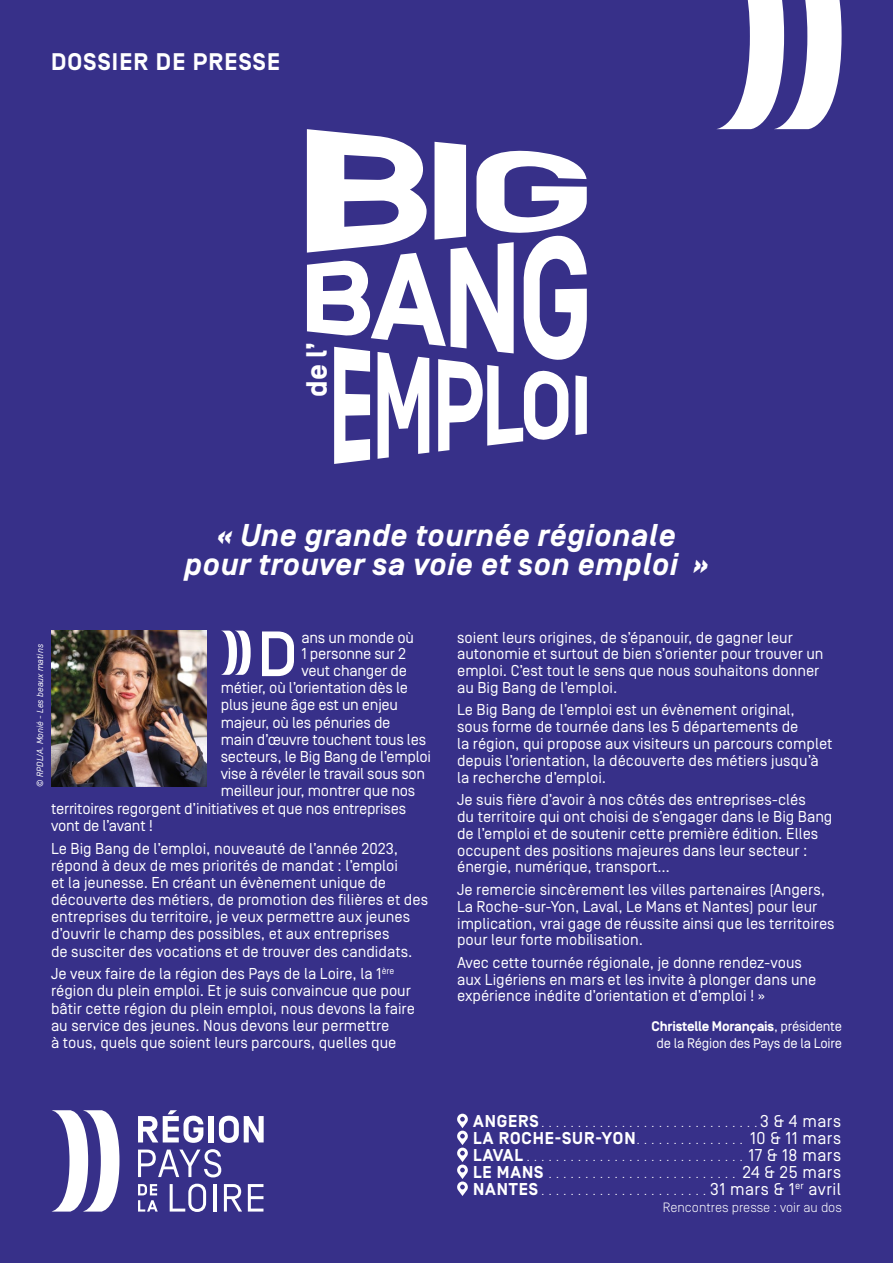
<style>
.page{position:relative;width:893px;height:1263px;background:#373089}
.page>*{position:absolute;margin:0;border:0;box-sizing:border-box;transform-origin:0 0}
.t1{font:500 63.75px "Simplon Norm";color:#fff}
.t2{font:italic 700 31.5px/28.5px "Simplon Norm";letter-spacing:.02em;color:#fff;text-align:center}
.t3{font:700 29.25px "Simplon Norm";color:#fff}
.t4{font:700 24px "Simplon Norm";letter-spacing:.05em;color:#fff}
.t5{font:700 17.1px "Simplon Norm";letter-spacing:.05em;color:#fff}
.t6{font:15.75px/16.8px "Simplon Norm";color:#fff}
.t7{font:13.95px/16.8px "Simplon Norm";letter-spacing:-.015em;color:#fff;text-align:center}
.t8{font:300 13.5px "Simplon Norm";color:#fff}
.t9{font:10.5px/17px "Simplon Norm";color:#fff;text-align:justify}
.t10{font:italic 9px "Simplon Norm";letter-spacing:.01em;color:#fff}
.s1{font-weight:700}
.s2{font-weight:700;font-size:17.1px}
.s3{font-size:17.1px}
.s4{font-weight:400;font-size:10.5px}
.s5{font-weight:400}
</style>
<div class="page">
<svg style="left:307px;top:129px;width:280px;height:335px"></svg>
<svg style="left:457px;top:1114px;width:11px;height:82px"></svg>
<svg style="left:717px;top:0;width:125px;height:129px"></svg>
<svg style="left:52px;top:1110px;width:67px;height:101px"></svg>
<svg style="left:248px;top:1184px;width:15px;height:27px"></svg>
<svg style="left:224px;top:1184px;width:18px;height:27px"></svg>
<hr style="left:213px;top:1184px;width:3px;height:27px;background:#fff">
<svg style="left:170px;top:1184px;width:36px;height:28px"></svg>
<svg style="left:138px;top:1149px;width:83px;height:28px"></svg>
<svg style="left:219px;top:1116px;width:45px;height:27px"></svg>
<svg style="left:138px;top:1110px;width:65px;height:33px"></svg>
<div style="left:209px;top:1116px;width:5px;height:26px;background:#fff"></div>
<svg style="left:138px;top:1184px;width:20px;height:27px"></svg>
<svg style="left:221px;top:631px;width:30px;height:44px"></svg>
<img style="left:51px;top:631px;width:156px;height:156px">
<h3 class="t4" style="left:51px;top:49px;width:230px">DOSSIER DE PRESSE</h3>
<h3 class="t3" style="left:301px;top:397px;width:56px;rotate:-90deg">de l’</h3>
<h2 class="t2" style="left:184px;top:523px;width:526px">« Une grande tournée régionale pour trouver sa voie et son emploi »</h2>
<h1 class="t1" style="left:257px;top:620px;width:42px">D</h1>
<p class="t6" style="left:301px;top:629px;width:114px">ans un monde où</p>
<p class="t10" style="left:35px;top:787px;width:144px;rotate:-90deg">© RPDL/A. Monié - Les beaux matins</p>
<p class="t6" style="left:301px;top:646px;width:106px">1 personne sur 2</p>
<p class="t6" style="left:301px;top:663px;width:107px">veut changer de</p>
<p class="t6" style="left:221px;top:680px;width:189px">métier, où l’orientation dès le</p>
<p class="t6" style="left:221px;top:697px;width:179px">plus jeune âge est un enjeu</p>
<p class="t6" style="left:221px;top:714px;width:171px">majeur, où les pénuries de</p>
<p class="t6" style="left:221px;top:731px;width:207px">main d’œuvre touchent tous les</p>
<p class="t6" style="left:221px;top:748px;width:212px">secteurs, le Big Bang de l’emploi</p>
<p class="t6" style="left:221px;top:766px;width:206px">vise à révéler le travail sous son</p>
<p class="t6" style="left:221px;top:783px;width:196px">meilleur jour, montrer que nos</p>
<p class="t6" style="left:51px;top:800px;width:357px">territoires regorgent d’initiatives et que nos entreprises</p>
<p class="t6" style="left:51px;top:817px;width:104px">vont de l’avant !</p>
<p class="t6" style="left:51px;top:840px;width:379px;line-height:17.2px">Le Big Bang de l’emploi, nouveauté de l’année 2023, répond à deux de mes priorités de mandat : l’emploi<br>et la jeunesse. En créant un évènement unique de découverte des métiers, de promotion des filières et des entreprises du territoire, je veux permettre aux jeunes d’ouvrir le champ des possibles, et aux entreprises<br>de susciter des vocations et de trouver des candidats.</p>
<p class="t6" style="left:51px;top:966px;width:365px">Je veux faire de la région des Pays de la Loire, la 1<sup>ère </sup>région du plein emploi. Et je suis convaincue que pour bâtir cette région du plein emploi, nous devons la faire au service des jeunes. Nous devons leur permettre<br>à tous, quels que soient leurs parcours, quelles que</p>
<p class="t6" style="left:457px;top:629px;width:368px">soient leurs origines, de s’épanouir, de gagner leur autonomie et surtout de bien s’orienter pour trouver un emploi. C’est tout le sens que nous souhaitons donner au Big Bang de l’emploi.</p>
<p class="t6" style="left:457px;top:702px;width:377px">Le Big Bang de l’emploi est un évènement original,<br>sous forme de tournée dans les 5 départements de<br>la région, qui propose aux visiteurs un parcours complet depuis l’orientation, la découverte des métiers jusqu’à la recherche d’emploi.</p>
<p class="t6" style="left:457px;top:792px;width:377px">Je suis fière d’avoir à nos côtés des entreprises-clés<br>du territoire qui ont choisi de s’engager dans le Big Bang de l’emploi et de soutenir cette première édition. Elles occupent des positions majeures dans leur secteur : énergie, numérique, transport…</p>
<p class="t6" style="left:457px;top:881px;width:379px">Je remercie sincèrement les villes partenaires (Angers, La Roche-sur-Yon, Laval, Le Mans et Nantes) pour leur implication, vrai gage de réussite ainsi que les territoires pour leur forte mobilisation.</p>
<p class="t6" style="left:457px;top:954px;width:361px">Avec cette tournée régionale, je donne rendez-vous aux Ligériens en mars et les invite à plonger dans une expérience inédite d’orientation et d’emploi ! »</p>
<p class="t7" style="left:652px;top:1018px;width:192px"><span class="s1">Christelle Morançais</span>, présidente de la Région des Pays de la Loire</p>
<p class="t9" style="left:473px;top:1115px;width:369px"><span class="s2">ANGERS</span> . . . . . . . . . . . . . . . . . . . . . . . . . . . . . <span class="s3">3 &amp; 4 mars</span></p>
<p class="t5" style="left:473px;top:1129px;width:369px">LA ROCHE-SUR-YON <span class="s4">. . . . . . . . . . . . . . .</span> <span class="s5">10 &amp; 11 mars</span></p>
<p class="t9" style="left:473px;top:1149px;width:369px"><span class="s2">LAVAL</span> . . . . . . . . . . . . . . . . . . . . . . . . . . . . . . <span class="s3">17 &amp; 18 mars </span><span class="s2">LE MANS</span> . . . . . . . . . . . . . . . . . . . . . . . . . . <span class="s3">24 &amp; 25 mars </span><span class="s2">NANTES</span> . . . . . . . . . . . . . . . . . . . . . . <span class="s3">31 mars &amp; 1</span><sup>er</sup> <span class="s3">avril</span></p>
<p class="t8" style="left:663px;top:1200px;width:181px">Rencontres presse : voir au dos</p>
</div>
